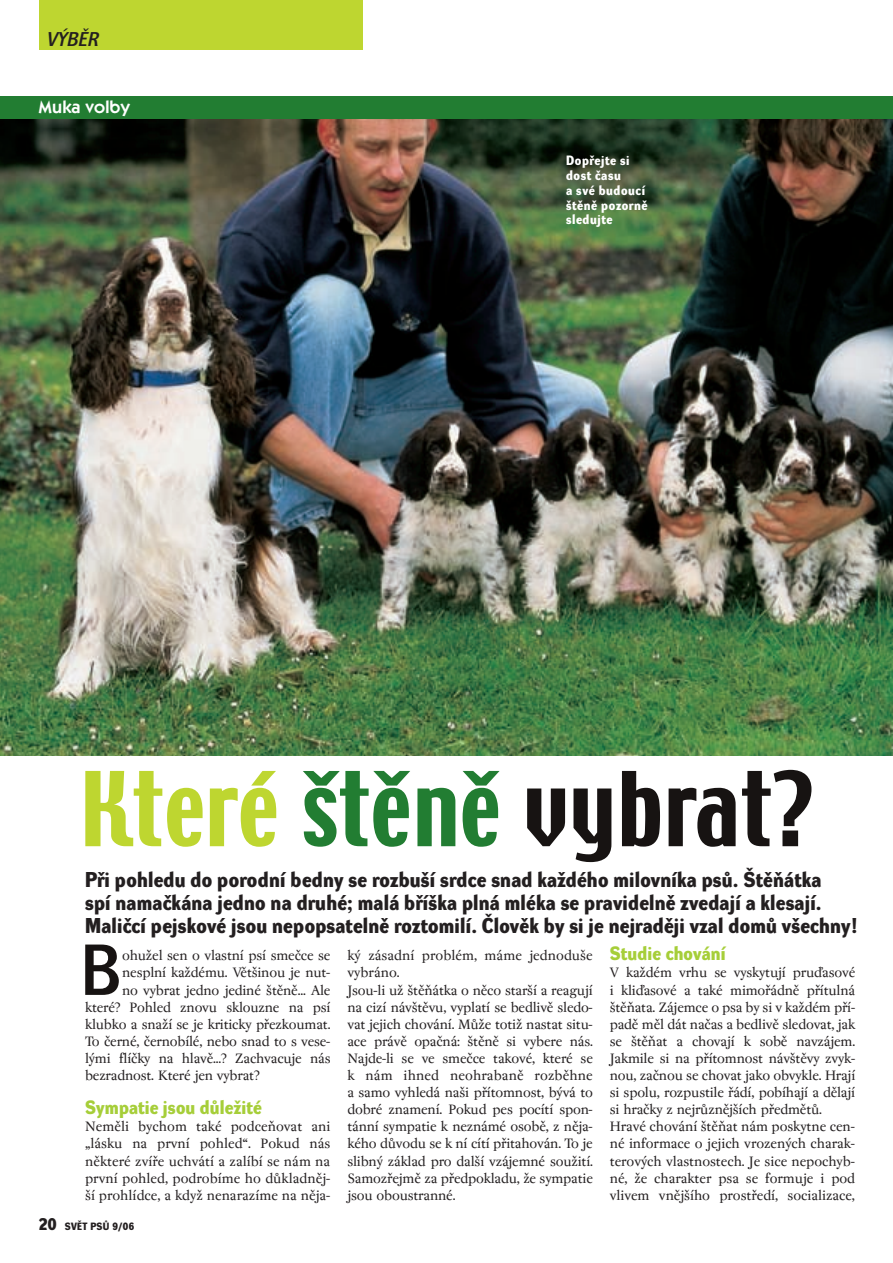
<style>
.page{position:relative;width:893px;height:1263px;background:#fff}
.page>*{position:absolute;margin:0;border:0;box-sizing:border-box;transform-origin:0 0}
.t1{font:91.35px "Techno CE";letter-spacing:.01em;color:#171312}
.t2{font:70.5px "Dynamo DD";color:#171312}
.t3{font:21px/23px "Dynamo DB";letter-spacing:.01em;color:#231f20}
.t4{font:19.5px "Dynamo D Italic D";color:#231f20}
.t5{font:18.9px "Dynamo DB";letter-spacing:.01em;color:#a6ce39}
.t6{font:600 18px "Itc Kabel CE";letter-spacing:.01em;color:#fff}
.t7{font:15px/17.1px "Regent";letter-spacing:-.015em;color:#231f20}
.t8{font:13.2px/14.9px "Dynamo DB";letter-spacing:.045em;color:#fff}
.t9{font:10.35px "Dynamo DB";letter-spacing:.03em;color:#231f20}
.s1{color:#bed630}
.s2{color:#227d32}
.s3{font-size:16.5px}
</style>
<div class="page">
<img style="left:0;top:0;width:892px;height:756px">
<h3 class="t4" style="left:47px;top:31px;width:53px">V¯BùR</h3>
<p class="t6" style="left:39px;top:100px;width:92px">Muka volby</p>
<p class="t8" style="left:566px;top:154px;width:83px">Dopfiejte si dost ãasu<br>a své budoucí ‰tûnû pozornû sledujte</p>
<h1 class="t1" style="left:80px;top:771px;width:736px"><span class="s1">Které</span> <span class="s2">štěně</span> vybrat?</h1>
<p class="t3" style="left:85px;top:870px;width:773px">Pfii pohledu do porodní bedny se rozbu‰í srdce snad kaÏdého milovníka psÛ. ·tûÀátka<br>spí namaãkána jedno na druhé; malá bfií‰ka plná mléka se pravidelnû zvedají a klesají.<br>Maliãcí pejskové jsou nepopsatelnû roztomilí. âlovûk by si je nejradûji vzal domÛ v‰echny!</p>
<h2 class="t2" style="left:81px;top:943px;width:42px">B</h2>
<p class="t7" style="left:347px;top:948px;width:247px">k˘ zásadní problém, máme jednodu‰e vybráno.<br>Jsou-li uÏ ‰tûÀátka o nûco star‰í a reagují na cizí náv‰tûvu, vyplatí se bedlivû sledo&shy;vat jejich chování. MÛÏe totiÏ nastat situ&shy;ace právû opaãná: ‰tûnû si vybere nás.<br>Najde-li se ve smeãce takové, které se k nám ihned neohrabanû rozbûhne a samo vyhledá na‰i pfiítomnost, b˘vá to dobré znamení. Pokud pes pocítí spon&shy;tánní sympatie k neznámé osobû, z nûja&shy;kého dÛvodu se k ní cítí pfiitahován. To je slibn˘ základ pro dal‰í vzájemné souÏití.<br>Samozfiejmû za pfiedpokladu, Ïe sympatie jsou oboustranné.</p>
<p class="t5" style="left:609px;top:946px;width:117px">Studie chování</p>
<p class="t7" style="left:122px;top:948px;width:210px">ohuÏel sen o vlastní psí smeãce se</p>
<p class="t7" style="left:122px;top:965px;width:210px">nesplní kaÏdému. Vût‰inou je nut-</p>
<p class="t7" style="left:122px;top:982px;width:210px">no vybrat jedno jediné ‰tûnû... Ale</p>
<p class="t7" style="left:85px;top:999px;width:247px">které? Pohled znovu sklouzne na psí</p>
<p class="t7" style="left:85px;top:1017px;width:247px">klubko a snaÏí se je kriticky pfiezkoumat.</p>
<p class="t7" style="left:85px;top:1034px;width:247px">To ãerné, ãernobílé, nebo snad to s vese-</p>
<p class="t7" style="left:85px;top:1051px;width:247px">l˘mi flíãky na hlavû...? Zachvacuje nás</p>
<p class="t7" style="left:85px;top:1068px;width:176px">bezradnost. Které jen vybrat?</p>
<p class="t5" style="left:85px;top:1100px;width:178px">Sympatie jsou dÛleÏité</p>
<p class="t7" style="left:85px;top:1119px;width:247px;text-align:justify">Nemûli bychom také podceÀovat ani „lásku na první pohled“. Pokud nás nûkteré zvífie uchvátí a zalíbí se nám na první pohled, podrobíme ho dÛkladnûj-‰í prohlídce, a kdyÏ nenarazíme na nûja-</p>
<p class="t7" style="left:609px;top:965px;width:247px">V kaÏdém vrhu se vyskytují pruìasové i kliìasové a také mimofiádnû pfiítulná ‰tûÀata. Zájemce o psa by si v kaÏdém pfií&shy;padû mûl dát naãas a bedlivû sledovat, jak se ‰tûÀat a chovají k sobû navzájem.<br>Jakmile si na pfiítomnost náv‰tûvy zvyk&shy;nou, zaãnou se chovat jako obvykle. Hrají si spolu, rozpustile fiádí, pobíhají a dûlají si hraãky z nejrÛznûj‰ích pfiedmûtÛ.<br>Hravé chování ‰tûÀat nám poskytne cen&shy;né informace o jejich vrozen˘ch charak&shy;terov˘ch vlastnostech. Je sice nepochyb&shy;né, Ïe charakter psa se formuje i pod vlivem vnûj‰ího prostfiedí, socializace,</p>
<p class="t9" style="left:39px;top:1222px;width:97px"><span class="s3">20</span> SVùT PSÒ 9/06</p>
</div>
